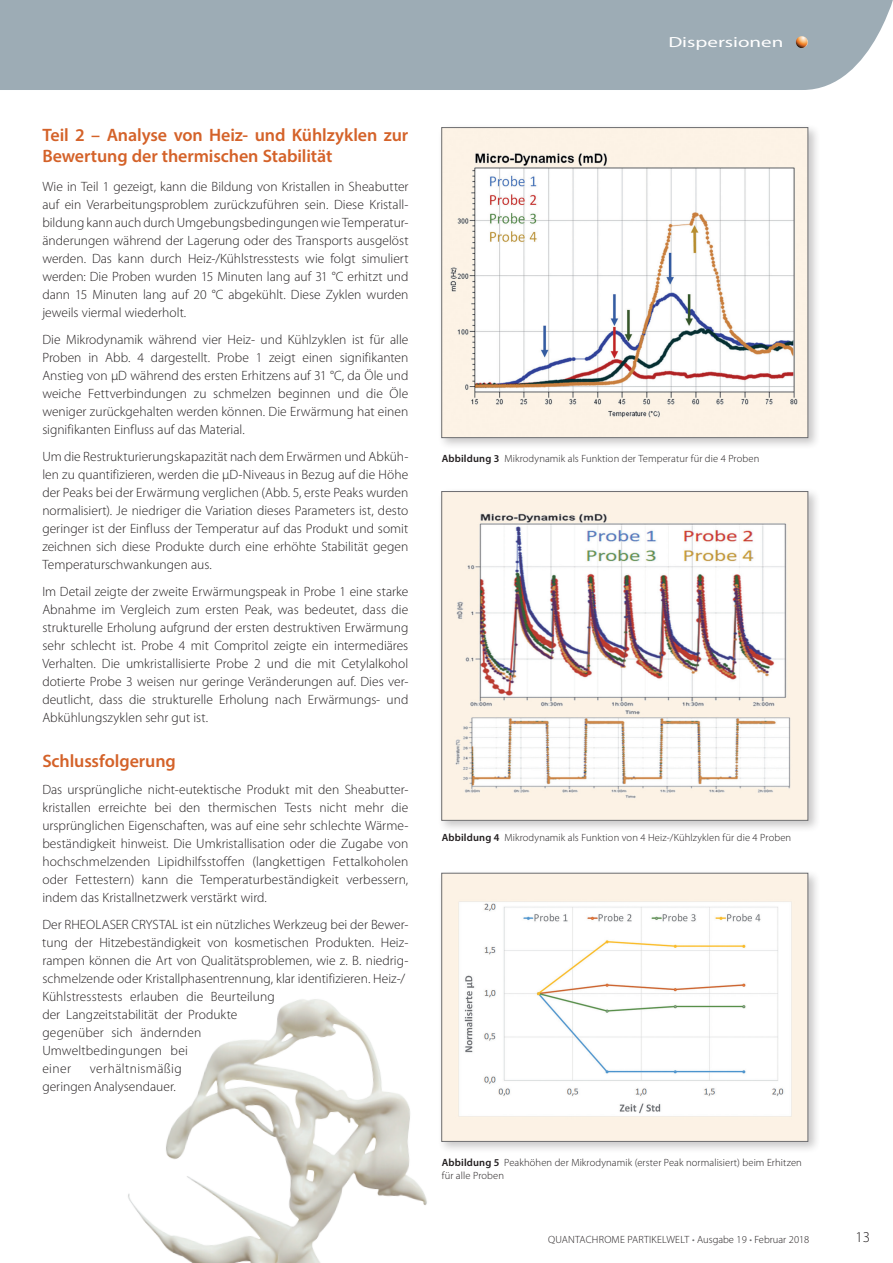
<style>
.page{position:relative;width:893px;height:1263px;background:#fff}
.page>*{position:absolute;margin:0;border:0;box-sizing:border-box;transform-origin:0 0}
.t1{font:600 18px/21px "Myriad Pro";letter-spacing:-.005em;color:#d46229}
.t2{font:300 15px "Myriad Pro";color:#231f20}
.t3{font:14.7px "Myriad Pro";color:#fff;scale:1.43 1}
.t4{font:300 13.5px/18px "Myriad Pro";letter-spacing:.005em;color:#231f20;text-align:justify}
.t5{font:300 10.5px/13.5px "Myriad Pro";letter-spacing:.01em;color:#231f20}
.s1{font-weight:600}
.s2{color:#6c6d70}
</style>
<div class="page">
<div style="left:0;top:0;width:893px;height:90px;background:#9dacb5"></div>
<svg style="left:796px;top:36px;width:12px;height:12px"></svg>
<div style="left:437px;top:123px;width:384px;height:327px;background:#231f20;opacity:.25"></div>
<img style="left:443px;top:129px;width:363px;height:307px">
<div style="left:441px;top:127px;width:367px;height:311px;border:1px solid #6c6d70"></div>
<div style="left:437px;top:487px;width:384px;height:346px;background:#231f20;opacity:.25"></div>
<img style="left:443px;top:493px;width:363px;height:326px">
<div style="left:441px;top:491px;width:367px;height:330px;border:1px solid #6c6d70"></div>
<div style="left:437px;top:869px;width:384px;height:285px;background:#231f20;opacity:.25"></div>
<img style="left:443px;top:875px;width:363px;height:265px">
<div style="left:441px;top:873px;width:367px;height:269px;border:1px solid #6c6d70"></div>
<img style="left:128px;top:938px;width:359px;height:325px">
<h1 class="t1" style="left:42px;top:124px;width:368px">Teil 2 – Analyse von Heiz- und Kühlzyklen zur<br>Bewertung der thermischen Stabilität</h1>
<p class="t4" style="left:42px;top:177px;width:368px">Wie in Teil 1 gezeigt, kann die Bildung von Kristallen in Sheabutter auf ein Verarbeitungsproblem zurückzuführen sein. Diese Kristall&shy;bildung kann auch durch Umgebungsbedingungen wie Temperatur&shy;änderungen während der Lagerung oder des Transports ausgelöst werden. Das kann durch Heiz-/Kühlstresstests wie folgt simuliert werden: Die Proben wurden 15 Minuten lang auf 31 °C erhitzt und dann 15 Minuten lang auf 20 °C abgekühlt. Diese Zyklen wurden jeweils viermal wiederholt.</p>
<p class="t4" style="left:42px;top:330px;width:368px">Die Mikrodynamik während vier Heiz- und Kühlzyklen ist für alle Proben in Abb. 4 dargestellt. Probe 1 zeigt einen signifikanten Anstieg von µD während des ersten Erhitzens auf 31 °C, da Öle und weiche Fettverbindungen zu schmelzen beginnen und die Öle weniger zurückgehalten werden können. Die Erwärmung hat einen signifikanten Einfluss auf das Material.</p>
<p class="t4" style="left:42px;top:447px;width:368px">Um die Restrukturierungskapazität nach dem Erwärmen und Abküh&shy;len zu quantifizieren, werden die µD-N iveaus in Bezug auf die Höhe der Peaks bei der Erwärmung verglichen (Abb. 5, erste Peaks wurden normalisiert). Je niedriger die Variation dieses Parameters ist, desto geringer ist der Einfluss der Temperatur auf das Produkt und somit zeichnen sich diese Produkte durch eine erhöhte Stabilität gegen Temperaturschwankungen aus.</p>
<p class="t4" style="left:42px;top:582px;width:368px">I m Detail zeigte der zweite Erwärmungspeak in Probe 1 eine starke Abnahme im Vergleich zum ersten Peak, was bedeutet, dass die strukturelle Erholung aufgrund der ersten destruktiven Erwärmung sehr schlecht ist. Probe 4 mit Compritol zeigte ein intermediäres Verhalten. Die umkristallisierte Probe 2 und die mit Cetylalkohol dotierte Probe 3 weisen nur geringe Veränderungen auf. Dies ver&shy;deutlicht, dass die strukturelle Erholung nach Erwärmungs- und Abkühlungszyklen sehr gut ist.</p>
<h1 class="t1" style="left:42px;top:750px;width:135px">Schlussfolgerung</h1>
<p class="t4" style="left:42px;top:780px;width:368px">Das ursprüngliche nicht-eutektische Produkt mit den Sheabutter&shy;kristallen erreichte bei den thermischen Tests nicht mehr die ursprünglichen Eigenschaften, was auf eine sehr schlechte Wärme&shy;beständigkeit hinweist. Die U mkristallisation oder die Zugabe von hochschmelzenden Lipidhilfsstoffen (langkettigen Fettalkoholen oder Fettestern) kann die Temperaturbeständigkeit verbessern, indem das Kristallnetzwerk verstärkt wird.</p>
<p class="t4" style="left:42px;top:915px;width:31px">Der RHEO</p>
<p class="t4" style="left:42px;top:915px;width:368px;text-align:left;text-indent:53px">LASER CRYSTAL ist ein nützliches Werkzeug bei der Bewer&shy;tung der H itzebeständigkeit von kosmetischen Produkten. Heiz&shy;rampen können die Art von Qualitätsproblemen, wie z. B. niedrig&shy;schmelzende oder Kristallphasentrennung, klar identifizieren. Heiz-/ Kühlstresstests erlauben die Beurteilung<br>der Langzeitstabilität der Produkte<br>gegenüber sich ändernden<br>Umweltbedingungen bei<br>einer</p>
<p class="t4" style="left:42px;top:1059px;width:141px;text-indent:48px">verhältnismäßig geringen Analysendauer.</p>
<p class="t3" style="left:668px;top:33px;width:82px">Dispersionen</p>
<p class="t5" style="left:442px;top:451px;width:319px"><span class="s1">Abbildung 3</span> Mikrodynamik als Funktion der Temperatur für die 4 Proben</p>
<p class="t5" style="left:442px;top:831px;width:351px"><span class="s1">Abbildung 4</span> Mikrodynamik als Funktion von 4 Heiz-/Kühlzyklen für die 4 Proben</p>
<p class="t5" style="left:442px;top:1155px;width:362px"><span class="s1">Abbildung 5</span> Peakhöhen der Mikrodynamik (erster Peak normalisiert) beim Erhitzen für alle Proben</p>
<p class="t5" style="left:548px;top:1232px;width:263px">Quantachrome PartiKELWELT <span class="s2">•</span> Ausgabe 19 <span class="s2">•</span> Februar 2018</p>
<p class="t2" style="left:856px;top:1228px;width:16px">13</p>
</div>
